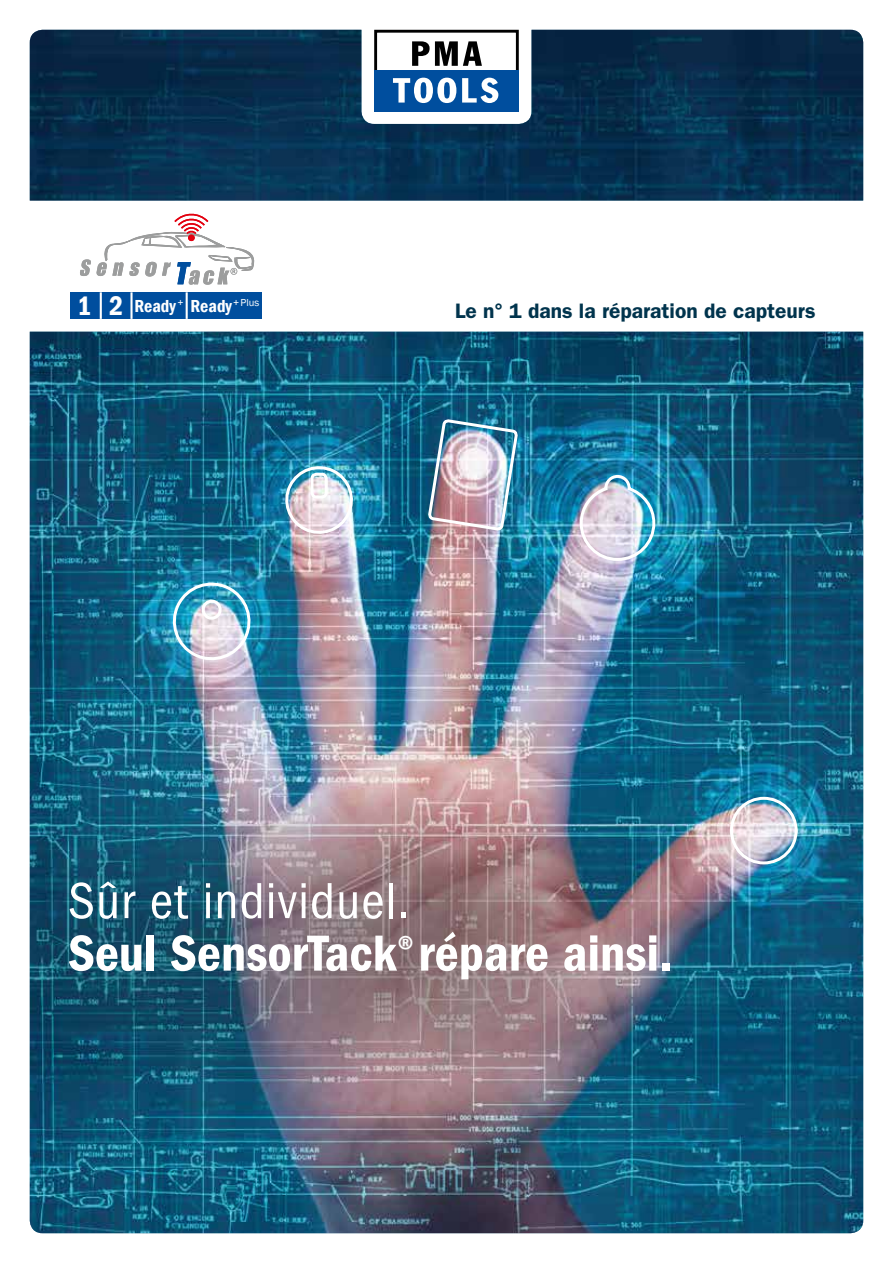
<style>
.page{position:relative;width:893px;height:1263px;background:#fff}
.page>*{position:absolute;margin:0;border:0;box-sizing:border-box;transform-origin:0 0}
.t1{font:52.5px "ITC Franklin Gothic Std Dm Cd";color:#fff}
.t2{font:condensed 52.5px "ITC Franklin Gothic Std";letter-spacing:.02em;color:#fff}
.t3{font:600 21px "ITC Franklin Gothic Std";color:#00344d}
.t4{font:600 condensed 18px "Franklin Gothic";color:#fff}
.t5{font:600 condensed 17.85px "Franklin Gothic";color:#fff}
.t6{font:10.5px "Franklin Gothic";color:#fff}
.s1{font-size:27.6px}
</style>
<div class="page">
<img style="left:30px;top:30px;width:833px;height:1203px">
<div style="left:376px;top:31px;width:141px;height:41px;background:#fff"></div>
<div style="left:374px;top:30px;width:145px;height:43px;border:3px solid #000"></div>
<div style="left:374px;top:70px;width:145px;height:41px;background:#004e9e"></div>
<svg style="left:412px;top:41px;width:70px;height:25px"></svg>
<svg style="left:393px;top:78px;width:63px;height:25px"></svg>
<svg style="left:462px;top:78px;width:36px;height:25px"></svg>
<img style="left:426px;top:398px;width:94px;height:154px">
<img style="left:278px;top:459px;width:78px;height:82px">
<div style="left:310px;top:473px;width:18px;height:26px;border:3px solid #fff;border-radius:4px"></div>
<img style="left:165px;top:575px;width:89px;height:93px">
<div style="left:730px;top:797px;width:68px;height:67px;border:3px solid #fff;border-radius:50%"></div>
<img style="left:578px;top:473px;width:79px;height:89px">
<div style="left:72px;top:207px;width:189px;height:89px;background:#fff"></div>
<div style="left:70px;top:292px;width:192px;height:27px;background:#004e9e"></div>
<hr style="left:186px;top:292px;width:2px;height:27px;background:#fff">
<hr style="left:130px;top:292px;width:3px;height:27px;background:#fff">
<hr style="left:100px;top:292px;width:2px;height:27px;background:#fff">
<svg style="left:80px;top:213px;width:175px;height:72px"></svg>
<p class="t4" style="left:77px;top:293px;width:180px"><span class="s1">1 2</span> Ready Ready<sup>Plus</sup></p>
<p class="t6" style="left:177px;top:296px;width:8px">+</p>
<p class="t6" style="left:233px;top:296px;width:28px">+ Plus</p>
<p class="t5" style="left:134px;top:294px;width:99px">Ready Ready</p>
<p class="t3" style="left:455px;top:298px;width:362px">Le n° 1 dans la réparation de capteurs</p>
<h1 class="t2" style="left:68px;top:871px;width:343px">Sûr et individuel.</h1>
<h1 class="t1" style="left:68px;top:923px;width:606px">Seul SensorTack<sup>®</sup> répare ainsi.</h1>
</div>
